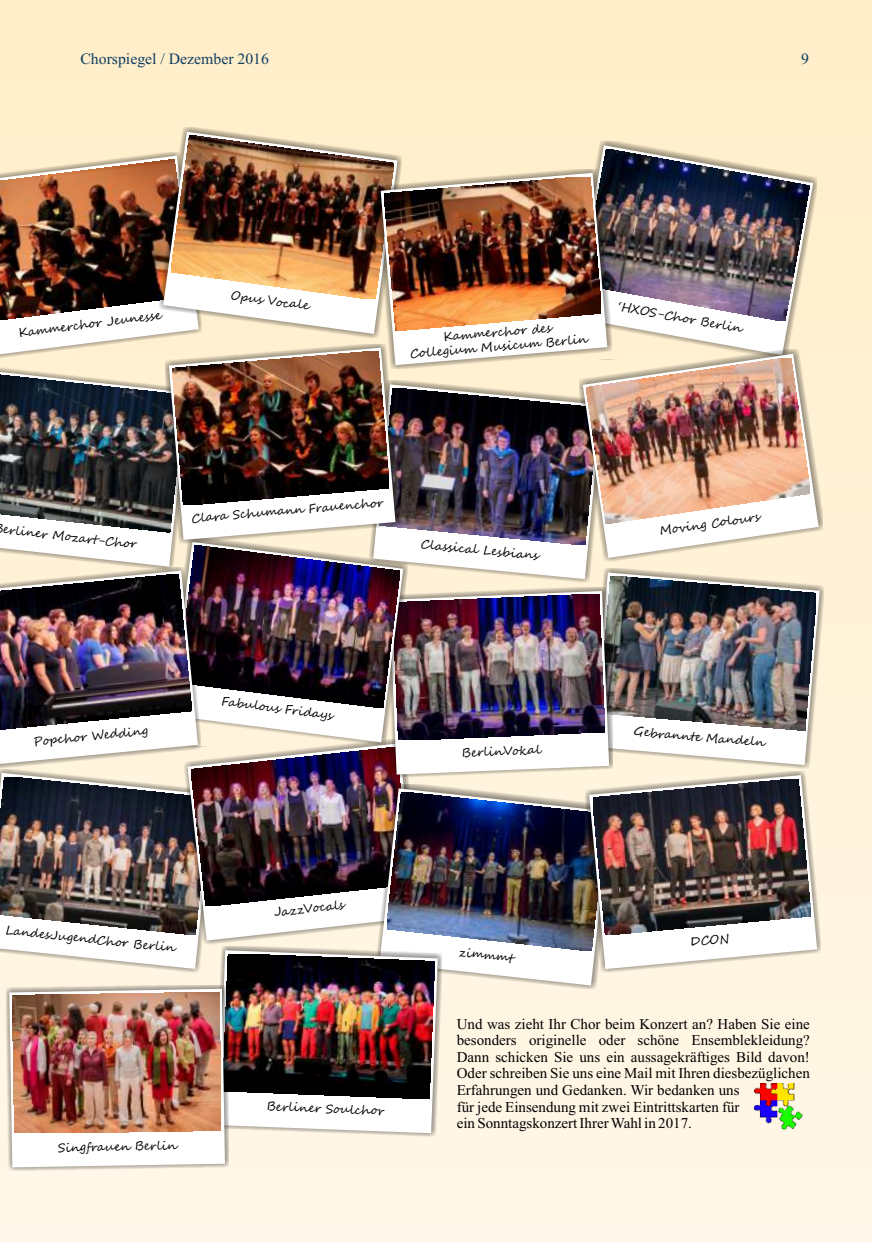
<style>
.page{position:relative;width:872px;height:1242px;background:#fff}
.page>*{position:absolute;margin:0;border:0;box-sizing:border-box;transform-origin:0 0}
.t1{font:15.75px "Times New Roman";color:#0f3d63}
.t2{font:15px/16.6px "Times New Roman";color:#000}
.t3{font:12.15px/14.1px "Segoe Script";color:#000;text-align:center}
</style>
<div class="page">
<div style="left:0;top:0;width:872px;height:1242px;background:linear-gradient(to bottom,#ffeec8,#fff7e9)"></div>
<img style="left:755px;top:1083px;width:49px;height:52px">
<div style="left:0;top:152px;width:203px;height:208px;background:#fff0d1"></div>
<svg style="left:0;top:156px;width:159px;height:200px"></svg>
<img style="left:0;top:159px;width:159px;height:162px">
<div style="left:159px;top:128px;width:242px;height:210px;background:#000;opacity:.5"></div>
<svg style="left:163px;top:132px;width:234px;height:202px"></svg>
<img style="left:171px;top:136px;width:223px;height:163px">
<div style="left:589px;top:568px;width:234px;height:201px;background:#000;opacity:.5"></div>
<svg style="left:609px;top:572px;width:210px;height:193px"></svg>
<img style="left:609px;top:576px;width:207px;height:154px">
<div style="left:585px;top:771px;width:236px;height:202px;background:#000;opacity:.5"></div>
<svg style="left:609px;top:775px;width:208px;height:194px"></svg>
<img style="left:609px;top:779px;width:201px;height:155px">
<div style="left:6px;top:985px;width:222px;height:186px;background:#000;opacity:.5"></div>
<img style="left:0;top:369px;width:609px;height:798px">
<img style="left:0;top:373px;width:165px;height:159px">
<div style="left:165px;top:344px;width:234px;height:200px;background:#000;opacity:.5"></div>
<svg style="left:169px;top:348px;width:226px;height:192px"></svg>
<img style="left:173px;top:351px;width:216px;height:154px">
<div style="left:568px;top:141px;width:249px;height:218px;background:#000;opacity:.5"></div>
<svg style="left:573px;top:145px;width:240px;height:205px"></svg>
<img style="left:582px;top:149px;width:227px;height:172px">
<div style="left:377px;top:169px;width:234px;height:200px;background:#000;opacity:.5"></div>
<svg style="left:380px;top:173px;width:227px;height:192px"></svg>
<img style="left:384px;top:176px;width:217px;height:154px">
<div style="left:578px;top:350px;width:244px;height:212px;background:#000;opacity:.5"></div>
<svg style="left:583px;top:354px;width:235px;height:204px"></svg>
<img style="left:586px;top:358px;width:224px;height:165px">
<p class="t1" style="left:80px;top:53px;width:190px">Chorspiegel / Dezember 2016</p>
<p class="t1" style="left:801px;top:53px;width:9px">9</p>
<p class="t3" style="left:18px;top:327px;width:145px;rotate:-7deg">Kammerchor Jeunesse</p>
<p class="t3" style="left:232px;top:289px;width:80px;rotate:8deg">Opus Vocale</p>
<p class="t3" style="left:408px;top:334px;width:179px;rotate:-5deg">Kammerchor des<br>Collegium Musicum Berlin</p>
<p class="t3" style="left:619px;top:301px;width:127px;rotate:10deg">‘HXOS-Chor Berlin</p>
<p class="t3" style="left:3px;top:523px;width:136px;rotate:6deg">erliner Mozart-Chor</p>
<p class="t3" style="left:191px;top:513px;width:194px;rotate:-5deg">Clara Schumann Frauenchor</p>
<p class="t3" style="left:422px;top:538px;width:120px;rotate:6deg">Classical Lesbians</p>
<p class="t3" style="left:33px;top:736px;width:117px;rotate:-6deg">Popchor Wedding</p>
<p class="t3" style="left:222px;top:695px;width:113px;rotate:7deg">Fabulous Fridays</p>
<p class="t3" style="left:461px;top:746px;width:81px;rotate:-2deg">BerlinVokal</p>
<p class="t3" style="left:659px;top:525px;width:102px;rotate:-8deg">Moving Colours</p>
<p class="t3" style="left:634px;top:725px;width:133px;rotate:5deg">Gebrannte Mandeln</p>
<p class="t3" style="left:6px;top:924px;width:172px;rotate:6deg">LandesJugendChor Berlin</p>
<p class="t3" style="left:58px;top:1141px;width:120px;rotate:-1deg">Singfrauen Berlin</p>
<p class="t3" style="left:273px;top:906px;width:72px;rotate:-6deg">JazzVocals</p>
<p class="t3" style="left:267px;top:1100px;width:119px;rotate:2deg">Berliner Soulchor</p>
<p class="t3" style="left:459px;top:946px;width:56px;rotate:6deg">zimmmt</p>
<p class="t3" style="left:689px;top:936px;width:41px;rotate:-5deg">DCON</p>
<p class="t2" style="left:457px;top:1016px;width:354px">Und was zieht Ihr Chor beim Konzert an? Haben Sie eine besonders originelle oder schöne Ensemblekleidung?<br>Dann schicken Sie uns ein aussagekräftiges Bild davon!<br>Oder schreiben Sie uns eine Mail mit Ihren diesbezüglichen Erfahrungen und Gedanken. Wir bedanken uns<br>für jede Einsendung mit zwei Eintrittskarten für<br>ein Sonntagskonzert Ihrer Wahl in 2017.</p>
</div>
